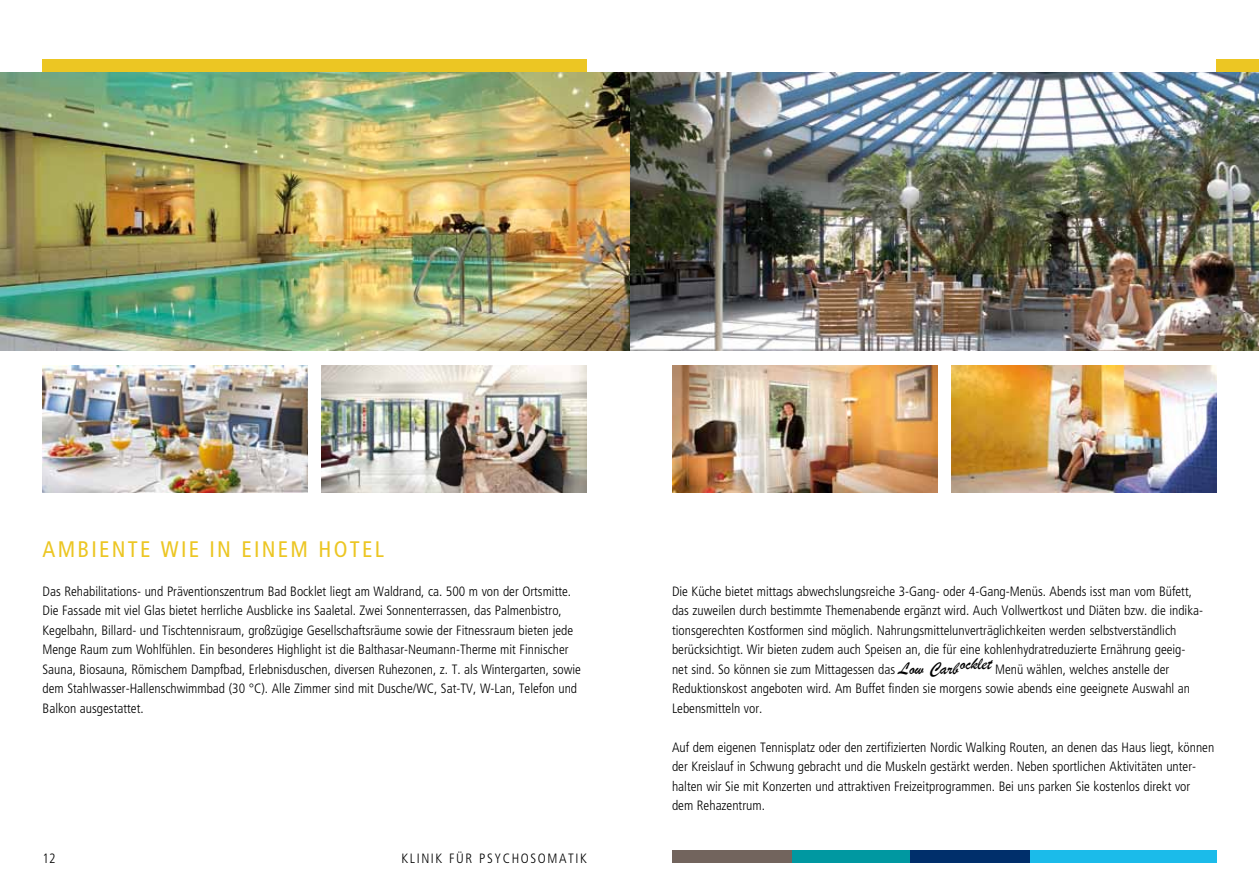
<style>
.page{position:relative;width:1259px;height:893px;background:#fff}
.page>*{position:absolute;margin:0;border:0;box-sizing:border-box;transform-origin:0 0}
.t1{font:condensed 22.5px "Frutiger";letter-spacing:.1em;color:#ecc623}
.t2{font:300 condensed 13.5px/19.5px "Frutiger";color:#000}
.t3{font:300 condensed 13.5px "Frutiger";letter-spacing:.12em;color:#000}
.s1{font-family:"Brush Script";font-weight:400;font-stretch:normal;font-size:18px}
</style>
<div class="page">
<img style="left:629px;top:72px;width:630px;height:278px">
<img style="left:43px;top:365px;width:265px;height:128px">
<img style="left:672px;top:365px;width:265px;height:128px">
<img style="left:322px;top:365px;width:265px;height:128px">
<img style="left:0;top:72px;width:629px;height:278px">
<div style="left:43px;top:60px;width:544px;height:12px;background:#ecc623"></div>
<div style="left:791px;top:850px;width:119px;height:13px;background:#0098a1"></div>
<div style="left:910px;top:850px;width:119px;height:13px;background:#002f6b"></div>
<div style="left:672px;top:850px;width:119px;height:13px;background:#72645d"></div>
<div style="left:1029px;top:850px;width:187px;height:13px;background:#1bbbea"></div>
<div style="left:1216px;top:60px;width:43px;height:12px;background:#ecc623"></div>
<img style="left:951px;top:365px;width:265px;height:128px">
<h1 class="t1" style="left:43px;top:536px;width:343px">AMBIENTE WIE IN EINEM HOTEL</h1>
<p class="t2" style="left:43px;top:582px;width:540px">Das Rehabilitations- und Präventionszentrum Bad Bocklet liegt am Waldrand, ca. 500 m von der Ortsmitte.<br>Die Fassade mit viel Glas bietet herrliche Ausblicke ins Saaletal. Zwei Sonnenterrassen, das Palmenbistro, Kegelbahn, Billard- und Tischtennisraum, großzügige Gesellschaftsräume sowie der Fitnessraum bieten jede Menge Raum zum Wohlfühlen. Ein besonderes H ighlight ist die Balthasar-Neumann-Therme mit Finnischer Sauna, Biosauna, Römischem Dampfbad, Erlebnisduschen, diversen Ruhezonen, z. T. als Wintergarten, sowie dem Stahlwasser-Hallenschwimmbad (30 °C). Alle Zimmer sind mit Dusche/WC, Sat-TV, W-Lan, Telefon und Balkon ausgestattet.</p>
<p class="t2" style="left:43px;top:848px;width:14px">12</p>
<p class="t3" style="left:401px;top:850px;width:186px">Klinik für p sychosomatik</p>
<p class="t2" style="left:672px;top:582px;width:531px">Die Küche bietet mittags abwechslungsreiche 3-Gang- oder 4-Gang-Menüs. Abends isst man vom Büfett, das zuweilen durch bestimmte Themenabende ergänzt wird. Auch Vollwertkost und Diäten bzw. die indika&shy;tionsgerechten Kostformen sind möglich. Nahrungsmittelunverträglichkeiten werden selbstverständlich berücksichtigt. Wir bieten zudem auch Speisen an, die für eine kohlenhydratreduzierte Ernährung geeig&shy;net sind. So können sie zum M ittagessen das <span class="s1">Low Carb</span><sup>ocklet</sup> Menü wählen, welches anstelle der Reduktionskost angeboten wird. Am Buffet finden sie morgens sowie abends eine geeignete Auswahl an Lebensmitteln vor.</p>
<p class="t2" style="left:672px;top:738px;width:544px">Auf dem eigenen Tennisplatz oder den zertifizierten Nordic Walking Routen, an denen das Haus liegt, können der Kreislauf in Schwung gebracht und die M uskeln gestärkt werden. Neben sportlichen Aktivitäten unter&shy;halten wir Sie mit Konzerten und attraktiven Freizeitprogrammen. Bei uns parken Sie kostenlos direkt vor dem Rehazentrum.</p>
</div>
